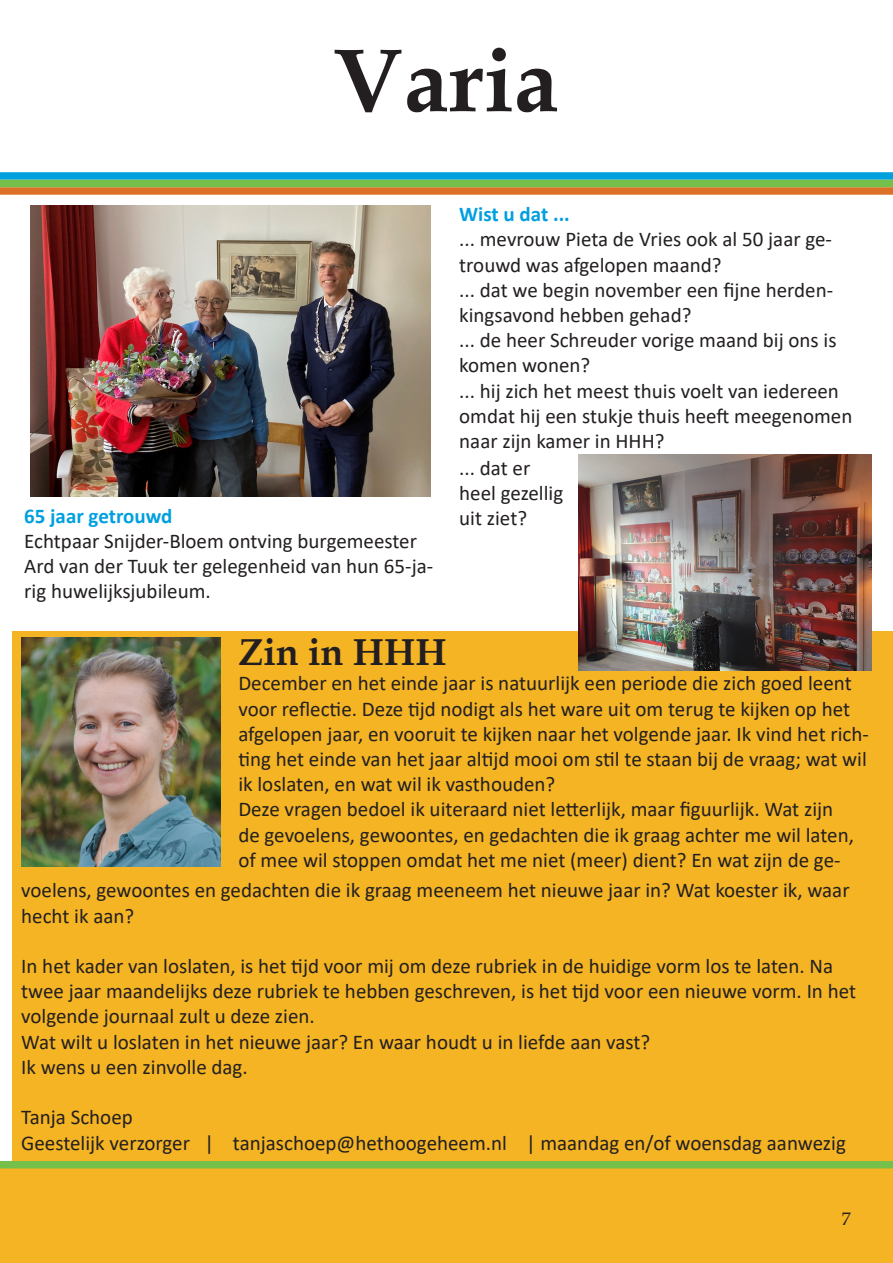
<style>
.page{position:relative;width:893px;height:1263px;background:#fff}
.page>*{position:absolute;margin:0;border:0;box-sizing:border-box;transform-origin:0 0}
.t1{font:700 90px "Book Antiqua";color:#231f20}
.t2{font:700 37.5px "Book Antiqua";color:#231f20}
.t3{font:21px/25.2px "Calibri";color:#231f20}
.t4{font:700 21px "Calibri";color:#00a0df}
.t5{font:18px "Book Antiqua";color:#231f20}
</style>
<div class="page">
<div style="left:0;top:1165px;width:893px;height:98px;background:#f4b424"></div>
<div style="left:0;top:172px;width:893px;height:8px;background:#00a0df"></div>
<div style="left:0;top:187px;width:893px;height:8px;background:#dd7027"></div>
<div style="left:0;top:180px;width:893px;height:7px;background:#75c04b"></div>
<div style="left:0;top:1161px;width:893px;height:7px;background:#75c04b"></div>
<div style="left:13px;top:631px;width:880px;height:530px;background:#f4b424"></div>
<img style="left:21px;top:638px;width:199px;height:228px">
<img style="left:31px;top:205px;width:400px;height:291px">
<img style="left:578px;top:454px;width:294px;height:217px">
<p class="t1" style="left:334px;top:19px;width:227px">Varia</p>
<p class="t4" style="left:24px;top:501px;width:150px">65 jaar getrouwd</p>
<p class="t3" style="left:24px;top:528px;width:410px">Echtpaar Snijder-Bloem ontving burgemeester<br>Ard van der Tuuk ter gelegenheid van hun 65-ja&shy;rig huwelijksjubileum.</p>
<p class="t4" style="left:459px;top:199px;width:112px">Wist u dat ...</p>
<p class="t3" style="left:459px;top:226px;width:374px">... mevrouw Pieta de Vries ook al 50 jaar ge&shy;trouwd was afgelopen maand?</p>
<p class="t3" style="left:459px;top:277px;width:375px">... dat we begin november een fijne herden&shy;kingsavond hebben gehad?</p>
<p class="t3" style="left:459px;top:327px;width:379px">... de heer Schreuder vorige maand bij ons is komen wonen?</p>
<p class="t3" style="left:459px;top:377px;width:395px">... hij zich het meest thuis voelt van iedereen omdat hij een stukje thuis heeft meegenomen naar zijn kamer in HHH?</p>
<p class="t3" style="left:459px;top:454px;width:106px">... dat er heel gezellig uit ziet?</p>
<p class="t2" style="left:238px;top:627px;width:210px">Zin in HHH</p>
<p class="t3" style="left:238px;top:670px;width:632px">December en het einde jaar is natuurlijk een periode die zich goed leent voor reflectie. Deze tijd nodigt als het ware uit om terug te kijken op het afgelopen jaar, en vooruit te kijken naar het volgende jaar. Ik vind het rich&shy;ting het einde van het jaar altijd mooi om stil te staan bij de vraag; wat wil ik loslaten, en wat wil ik vasthouden?</p>
<p class="t3" style="left:238px;top:796px;width:617px">Deze vragen bedoel ik uiteraard niet letterlijk, maar figuurlijk. Wat zijn de gevoelens, gewoontes, en gedachten die ik graag achter me wil laten, of mee wil stoppen omdat het me niet (meer) dient? En wat zijn de ge-</p>
<p class="t3" style="left:21px;top:877px;width:830px">voelens, gewoontes en gedachten die ik graag meeneem het nieuwe jaar in? Wat koester ik, waar hecht ik aan?</p>
<p class="t3" style="left:21px;top:953px;width:836px">In het kader van loslaten, is het tijd voor mij om deze rubriek in de huidige vorm los te laten. Na twee jaar maandelijks deze rubriek te hebben geschreven, is het tijd voor een nieuwe vorm. In het volgende journaal zult u deze zien.</p>
<p class="t3" style="left:21px;top:1028px;width:630px">Wat wilt u loslaten in het nieuwe jaar? En waar houdt u in liefde aan vast?</p>
<p class="t3" style="left:21px;top:1054px;width:228px">Ik wens u een zinvolle dag.</p>
<p class="t3" style="left:21px;top:1104px;width:113px">Tanja Schoep</p>
<p class="t3" style="left:21px;top:1129px;width:826px">Geestelijk verzorger | tanjaschoep@hethoogeheem.nl | maandag en/of woensdag aanwezig</p>
<p class="t5" style="left:842px;top:1207px;width:10px">7</p>
</div>
